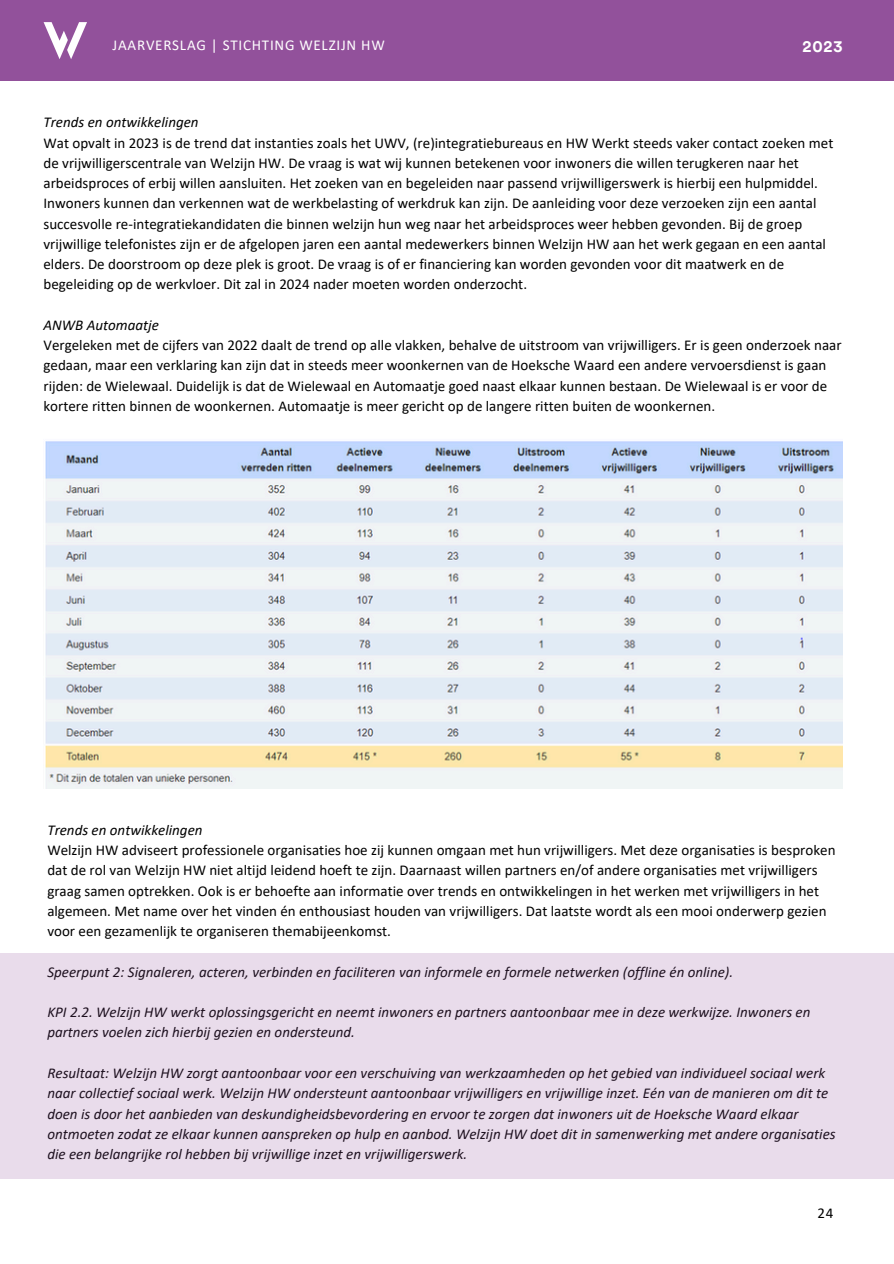
<style>
.page{position:relative;width:894px;height:1264px;background:#fff}
.page>*{position:absolute;margin:0;border:0;box-sizing:border-box;transform-origin:0 0}
.t1{font:700 16.5px "Circular Std";color:#fff}
.t2{font:15px/20.2px "Calibri";color:#000}
.t3{font:italic 15px/20.2px "Calibri";color:#000}
.t4{font:15px "Calibri";letter-spacing:.05em;color:#fff}
</style>
<div class="page">
<div style="left:0;top:0;width:893px;height:80px;background:#92519b"></div>
<svg style="left:44px;top:22px;width:43px;height:37px"></svg>
<img style="left:45px;top:441px;width:797px;height:347px">
<div style="left:0;top:953px;width:893px;height:225px;background:#e9dceb"></div>
<p class="t4" style="left:113px;top:39px;width:273px">JAARVERSLAG | STICHTING WELZIJN HW</p>
<p class="t1" style="left:802px;top:39px;width:41px">2023</p>
<p class="t3" style="left:43px;top:113px;width:157px">Trends en ontwikkelingen</p>
<h2 class="t2" style="left:43px;top:134px;width:791px">Wat opvalt in 2023 is de trend dat instanties zoals het UWV, (re)integratiebureaus en HW Werkt steeds vaker contact zoeken met de vrijwilligerscentrale van Welzijn HW. De vraag is wat wij kunnen betekenen voor inwoners die willen terugkeren naar het arbeidsproces of erbij willen aansluiten. Het zoeken van en begeleiden naar passend vrijwilligerswerk is hierbij een hulpmiddel.<br>Inwoners kunnen dan verkennen wat de werkbelasting of werkdruk kan zijn. De aanleiding voor deze verzoeken zijn een aantal succesvolle re-integratiekandidaten die binnen welzijn hun weg naar het arbeidsproces weer hebben gevonden. Bij de groep vrijwillige telefonistes zijn er de afgelopen jaren een aantal medewerkers binnen Welzijn HW aan het werk gegaan en een aantal elders. De doorstroom op deze plek is groot. De vraag is of er financiering kan worden gevonden voor dit maatwerk en de begeleiding op de werkvloer. Dit zal in 2024 nader moeten worden onderzocht.</h2>
<h1 class="t3" style="left:43px;top:316px;width:117px">ANWB Automaatje</h1>
<p class="t2" style="left:43px;top:336px;width:799px">Vergeleken met de cijfers van 2022 daalt de trend op alle vlakken, behalve de uitstroom van vrijwilligers. Er is geen onderzoek naar gedaan, maar een verklaring kan zijn dat in steeds meer woonkernen van de Hoeksche Waard een andere vervoersdienst is gaan rijden: de Wielewaal. Duidelijk is dat de Wielewaal en Automaatje goed naast elkaar kunnen bestaan. De Wielewaal is er voor de kortere ritten binnen de woonkernen. Automaatje is meer gericht op de langere ritten buiten de woonkernen.</p>
<p class="t3" style="left:47px;top:821px;width:157px">Trends en ontwikkelingen</p>
<p class="t2" style="left:47px;top:841px;width:789px">Welzijn HW adviseert professionele organisaties hoe zij kunnen omgaan met hun vrijwilligers. Met deze organisaties is besproken dat de rol van Welzijn HW niet altijd leidend hoeft te zijn. Daarnaast willen partners en/of andere organisaties met vrijwilligers graag samen optrekken. Ook is er behoefte aan informatie over trends en ontwikkelingen in het werken met vrijwilligers in het algemeen. Met name over het vinden én enthousiast houden van vrijwilligers. Dat laatste wordt als een mooi onderwerp gezien voor een gezamenlijk te organiseren themabijeenkomst.</p>
<p class="t3" style="left:47px;top:962px;width:687px">Speerpunt 2: Signaleren, acteren, verbinden en faciliteren van informele en formele netwerken (offline én online).</p>
<p class="t3" style="left:47px;top:1003px;width:764px">KPI 2.2. Welzijn HW werkt oplossingsgericht en neemt inwoners en partners aantoonbaar mee in deze werkwijze. Inwoners en partners voelen zich hierbij gezien en ondersteund.</p>
<p class="t3" style="left:47px;top:1064px;width:789px">Resultaat: Welzijn HW zorgt aantoonbaar voor een verschuiving van werkzaamheden op het gebied van individueel sociaal werk naar collectief sociaal werk. Welzijn HW ondersteunt aantoonbaar vrijwilligers en vrijwillige inzet. Eén van de manieren om dit te doen is door het aanbieden van deskundigheidsbevordering en ervoor te zorgen dat inwoners uit de Hoeksche Waard elkaar ontmoeten zodat ze elkaar kunnen aanspreken op hulp en aanbod. Welzijn HW doet dit in samenwerking met andere organisaties die een belangrijke rol hebben bij vrijwillige inzet en vrijwilligerswerk.</p>
<p class="t2" style="left:817px;top:1204px;width:17px">24</p>
</div>
